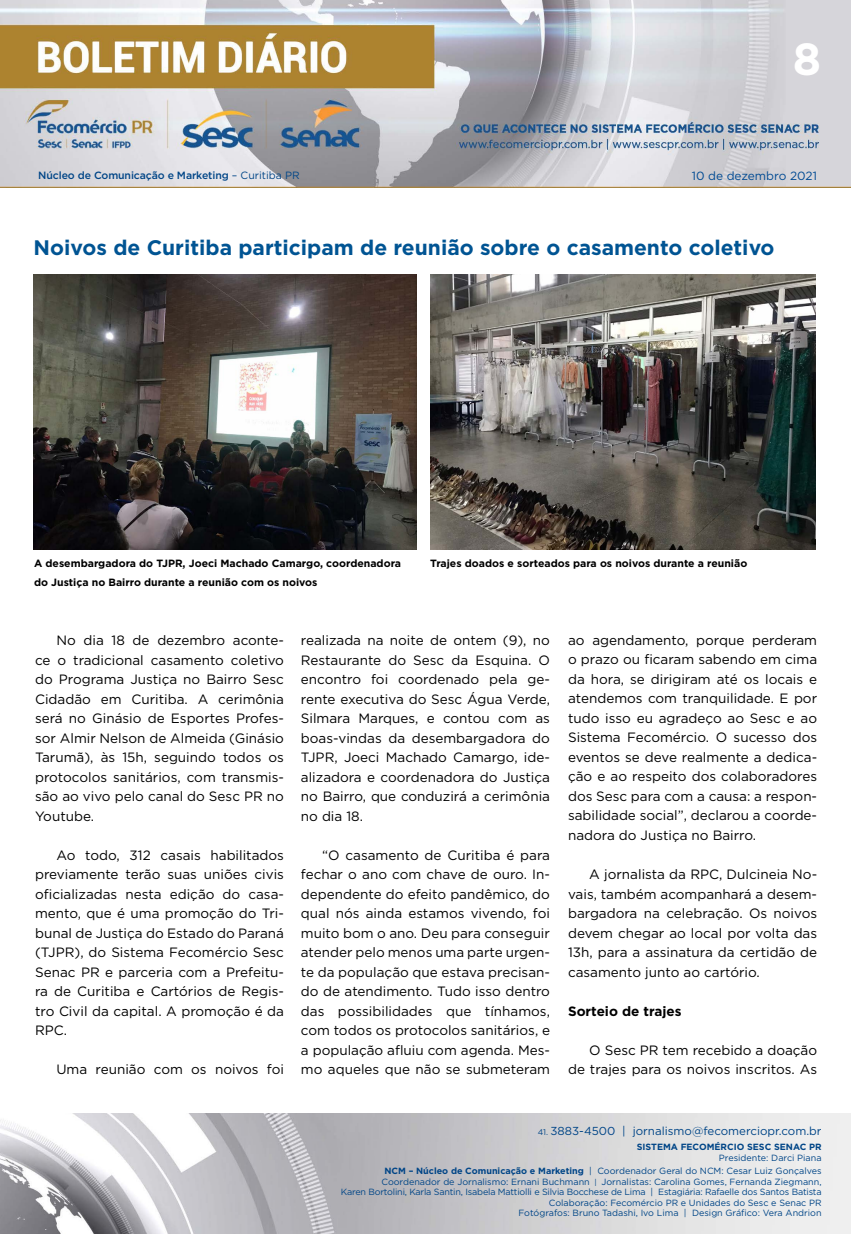
<style>
.page{position:relative;width:851px;height:1234px;background:#fff}
.page>*{position:absolute;margin:0;border:0;box-sizing:border-box;transform-origin:0 0}
.t1{font:700 45px "Gotham";color:#fff}
.t2{font:700 21px "Gotham";color:#005493}
.t3{font:13.5px/19.5px "Gotham";color:#000;text-align:justify}
.t4{font:700 13.5px "Gotham";color:#000}
.t5{font:11.85px "Gotham";color:#004a93}
.t6{font:11.55px "Gotham";color:#004587}
.t7{font:700 10.5px/19.5px "Gotham";color:#000}
.t8{font:500 10.5px "Gotham";letter-spacing:-.01em;color:#004587}
.t9{font:9px/10.5px "Gotham";color:#004587;text-align:right}
.t10{font:700 9px "Gotham";color:#004587}
.s1{font-weight:400}
.s2{font-size:8.25px}
.s3{font-weight:700}
.s4{font-size:7.65px}
</style>
<div class="page">
<img style="left:0;top:0;width:850px;height:188px">
<img style="left:0;top:1113px;width:850px;height:120px">
<img style="left:430px;top:274px;width:385px;height:275px">
<img style="left:34px;top:274px;width:382px;height:275px">
<h1 class="t1" style="left:792px;top:29px;width:30px">8</h1>
<p class="t8" style="left:38px;top:168px;width:263px">Núcleo de Comunicação e Marketing <span class="s1">– Curitiba PR</span></p>
<p class="t5" style="left:691px;top:168px;width:127px">10 de dezembro 2021</p>
<h2 class="t2" style="left:34px;top:233px;width:742px">Noivos de Curitiba participam de reunião sobre o casamento coletivo</h2>
<p class="t7" style="left:34px;top:553px;width:368px">A desembargadora do TJPR, Joeci Machado Camargo, coordenadora do Justiça no Bairro durante a reunião com os noivos</p>
<p class="t7" style="left:430px;top:553px;width:318px">Trajes doados e sorteados para os noivos durante a reunião</p>
<p class="t3" style="left:35px;top:630px;width:250px;text-indent:21px">No dia 18 de dezembro aconte&shy;ce o tradicional casamento coletivo do Programa Justiça no Bairro Sesc Cidadão em Curitiba. A cerimônia será no Ginásio de Esportes Profes&shy;sor Almir Nelson de Almeida (Ginásio Tarumã), às 15h, seguindo todos os protocolos sanitários, com transmis&shy;são ao vivo pelo canal do Sesc PR no Youtube.</p>
<p class="t3" style="left:35px;top:844px;width:250px;text-indent:21px">Ao todo, 312 casais habilitados previamente terão suas uniões civis oficializadas nesta edição do casa&shy;mento, que é uma promoção do Tri&shy;bunal de Justiça do Estado do Paraná (TJPR), do Sistema Fecomércio Sesc Senac PR e parceria com a Prefeitu&shy;ra de Curitiba e Cartórios de Regis&shy;tro Civil da capital. A promoção é da RPC.</p>
<p class="t3" style="left:56px;top:1059px;width:229px">Uma reunião com os noivos foi</p>
<p class="t3" style="left:301px;top:630px;width:250px">realizada na noite de ontem (9), no Restaurante do Sesc da Esquina. O encontro foi coordenado pela ge&shy;rente executiva do Sesc Água Verde, Silmara Marques, e contou com as boas-vindas da desembargadora do TJPR, Joeci Machado Camargo, ide&shy;alizadora e coordenadora do Justiça no Bairro, que conduzirá a cerimônia no dia 18.</p>
<p class="t3" style="left:301px;top:844px;width:250px;text-indent:21px">“O casamento de Curitiba é para fechar o ano com chave de ouro. In&shy;dependente do efeito pandêmico, do qual nós ainda estamos vivendo, foi muito bom o ano. Deu para conseguir atender pelo menos uma parte urgen&shy;te da população que estava precisan&shy;do de atendimento. Tudo isso dentro das possibilidades que tínhamos, com todos os protocolos sanitários, e a população afluiu com agenda. Mes&shy;mo aqueles que não se submeteram</p>
<p class="t3" style="left:568px;top:630px;width:250px">ao agendamento, porque perderam o prazo ou ficaram sabendo em cima da hora, se dirigiram até os locais e atendemos com tranquilidade. E por tudo isso eu agradeço ao Sesc e ao Sistema Fecomércio. O sucesso dos eventos se deve realmente a dedica&shy;ção e ao respeito dos colaboradores dos Sesc para com a causa: a respon&shy;sabilidade social”, declarou a coorde&shy;nadora do Justiça no Bairro.</p>
<p class="t3" style="left:568px;top:864px;width:250px;text-indent:21px">A jornalista da RPC, Dulcineia No&shy;vais, também acompanhará a desem&shy;bargadora na celebração. Os noivos devem chegar ao local por volta das 13h, para a assinatura da certidão de casamento junto ao cartório.</p>
<p class="t4" style="left:568px;top:1001px;width:115px">Sorteio de trajes</p>
<p class="t3" style="left:568px;top:1039px;width:250px;text-align:right">O Sesc PR tem recebido a doação<br>de trajes para os noivos inscritos. As</p>
<p class="t6" style="left:537px;top:1123px;width:285px"><span class="s2">41.</span> 3883-4500 | jornalismo@fecomerciopr.com.br</p>
<p class="t10" style="left:636px;top:1140px;width:186px">SISTEMA FECOMÉRCIO SESC SENAC PR</p>
<p class="t9" style="left:384px;top:1150px;width:438px;line-height:13.5px">Presidente: Darci Piana<br><span class="s3">NCM – Núcleo de Comunicação e Marketing</span> | Coordenador Geral do NCM: Cesar Luiz Gonçalves</p>
<p class="t9" style="left:341px;top:1175px;width:482px">Coordenador de Jornalismo: Ernani Buchmann <span class="s4">|</span> Jornalistas: Carolina Gomes, Fernanda Ziegmann,<br>Karen Bortolini, Karla Santin, Isabela Mattiolli e Silvia Bocchese de Lima | Estagiária: Rafaelle dos Santos Batista Colaboração: Fecomércio PR e Unidades do Sesc e Senac PR<br>Fotógrafos: Bruno Tadashi, Ivo Lima | Design Gráfico: Vera Andrion</p>
</div>
